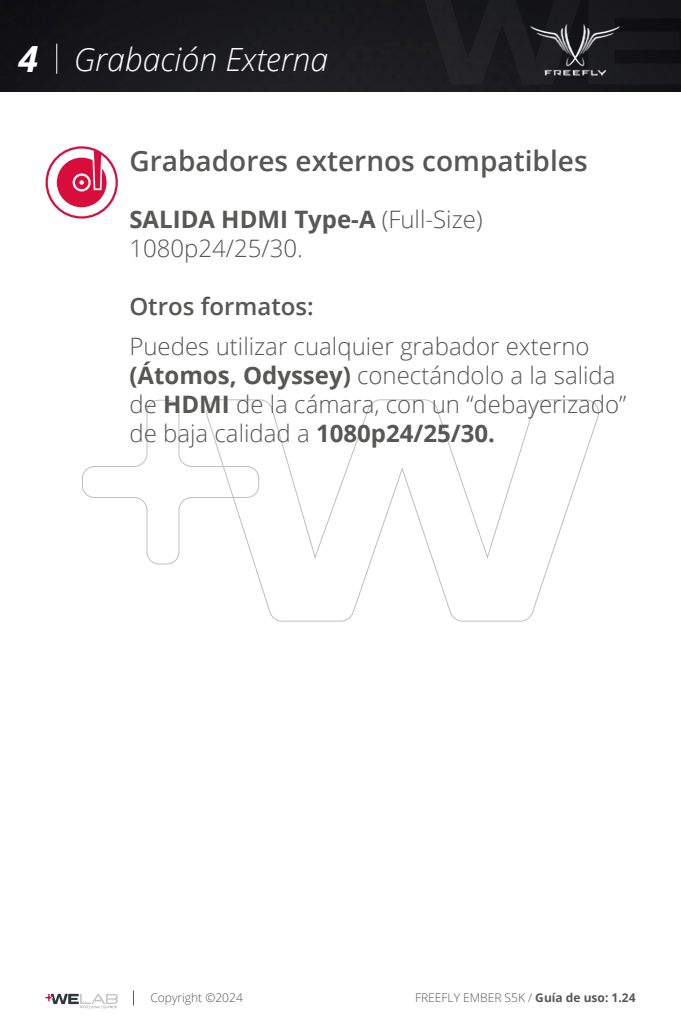
<style>
.page{position:relative;width:681px;height:1021px;background:#fff}
.page>*{position:absolute;margin:0;border:0;box-sizing:border-box;transform-origin:0 0}
.t1{font:italic 700 36px "Open Sans";color:#fff}
.t2{font:italic 300 32px "Open Sans";color:#fff}
.t3{font:600 28px "Open Sans";color:#575756}
.t4{font:300 24px/28.8px "Open Sans";color:#575756}
.t5{font:600 24px "Open Sans";color:#575756}
.t6{font:300 12px "Open Sans";color:#575756}
.s1{font-weight:700}
</style>
<div class="page">
<img style="left:0;top:0;width:680px;height:91px">
<hr style="left:56px;top:44px;width:1px;height:30px;background:#fff">
<svg style="left:133px;top:990px;width:1px;height:15px"></svg>
<svg style="left:45px;top:993px;width:73px;height:15px"></svg>
<svg style="left:82px;top:400px;width:516px;height:221px"></svg>
<img style="left:515px;top:8px;width:120px;height:73px">
<svg style="left:46px;top:146px;width:72px;height:72px"></svg>
<h1 class="t1" style="left:18px;top:33px;width:21px">4</h1>
<h2 class="t2" style="left:74px;top:38px;width:256px">Grabación Externa</h2>
<p class="t3" style="left:129px;top:141px;width:459px">Grabadores externos compatibles</p>
<p class="t4" style="left:129px;top:205px;width:354px"><span class="s1">SALIDA HDMI Type-A</span> (Full-Size)<br>1080p24/25/30.</p>
<p class="t5" style="left:129px;top:290px;width:186px">Otros formatos:</p>
<p class="t4" style="left:129px;top:331px;width:498px">Puedes utilizar cualquier grabador externo <span class="s1">(Átomos, Odyssey)</span> conectándolo a la salida de <span class="s1">HDMI</span> de la cámara, con un “debayerizado” de baja calidad a <span class="s1">1080p24/25/30.</span></p>
<p class="t6" style="left:150px;top:989px;width:94px">Copyright ©2024</p>
<p class="t6" style="left:415px;top:989px;width:222px">FREEFLY EMBER S5K / <span class="s1">Guía de uso: 1.24</span></p>
</div>
